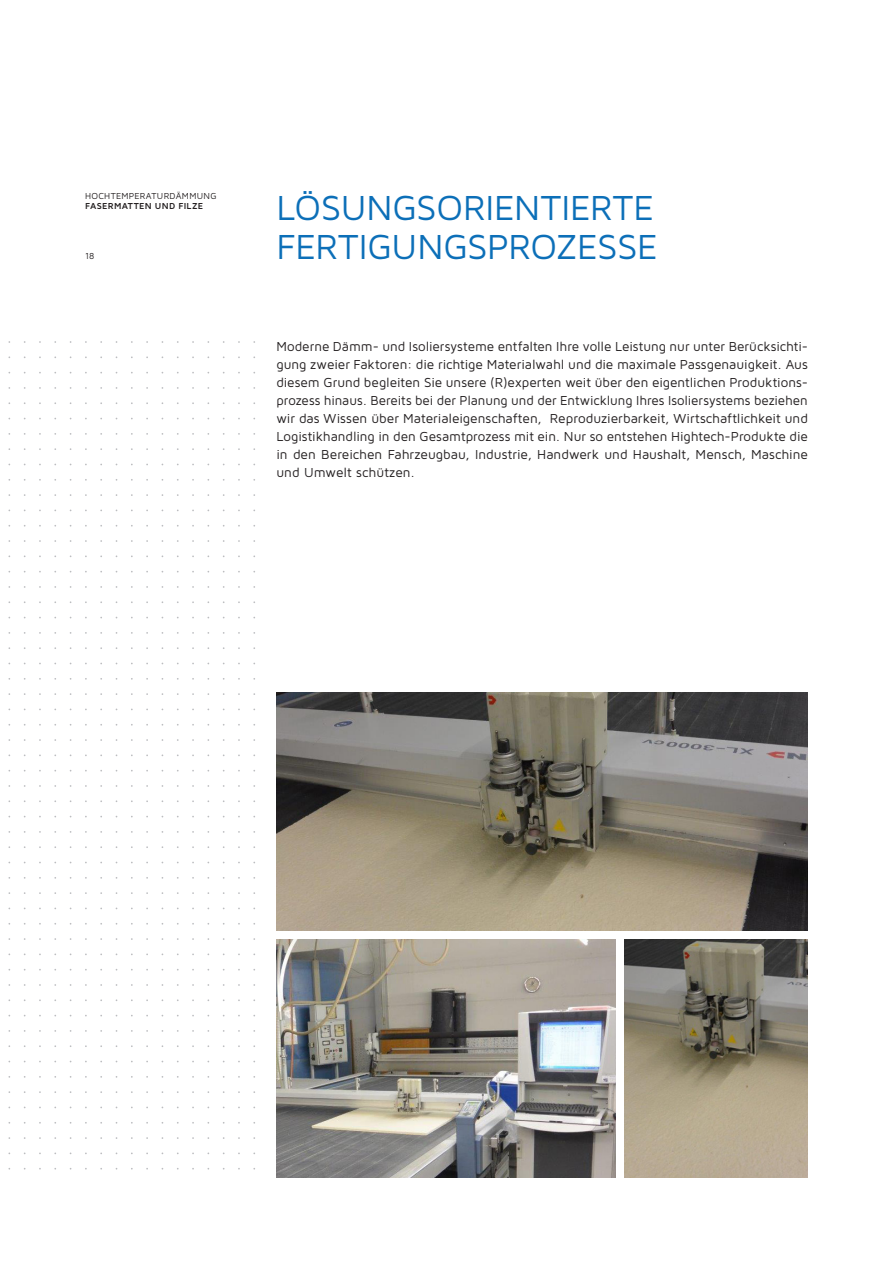
<style>
.page{position:relative;width:893px;height:1263px;background:#fff}
.page>*{position:absolute;margin:0;border:0;box-sizing:border-box;transform-origin:0 0}
.t1{font:36px/39px "Maven Pro";letter-spacing:-.005em;color:#0c6fb8}
.t2{font:13.5px/18px "Maven Pro";color:#231f20;text-align:justify}
.t3{font:9px "Maven Pro";letter-spacing:.03em;color:#231f20}
.t4{font:700 9px "Maven Pro";letter-spacing:.035em;color:#231f20}
</style>
<div class="page">
<img style="left:276px;top:940px;width:339px;height:238px">
<img style="left:276px;top:692px;width:532px;height:238px">
<img style="left:625px;top:940px;width:183px;height:238px">
<p class="t3" style="left:85px;top:190px;width:133px">HOCHTEMPERATURDÄMMUNG</p>
<p class="t4" style="left:85px;top:201px;width:120px">FASERMATTEN UND FILZE</p>
<p class="t3" style="left:85px;top:250px;width:11px">18</p>
<h1 class="t1" style="left:276px;top:187px;width:383px">LÖSUNGSORIENTIERTE<br>FERTIGUNGSPROZESSE</h1>
<p class="t2" style="left:276px;top:337px;width:533px">Moderne Dämm- und Isoliersysteme entfalten Ihre volle Leistung nur unter Berücksichti&shy;gung zweier Faktoren: die richtige Materialwahl und die maximale Passgenauigkeit. Aus diesem Grund begleiten Sie unsere (R)experten weit über den eigentlichen Produktions&shy;prozess hinaus. Bereits bei der Planung und der Entwicklung Ihres Isoliersystems beziehen wir das Wissen über Materialeigenschaften, Reproduzierbarkeit, Wirtschaftlichkeit und Logistikhandling in den Gesamtprozess mit ein. Nur so entstehen Hightech-Produkte die in den Bereichen Fahrzeugbau, Industrie, Handwerk und Haushalt, Mensch, Maschine und Umwelt schützen.</p>
</div>
